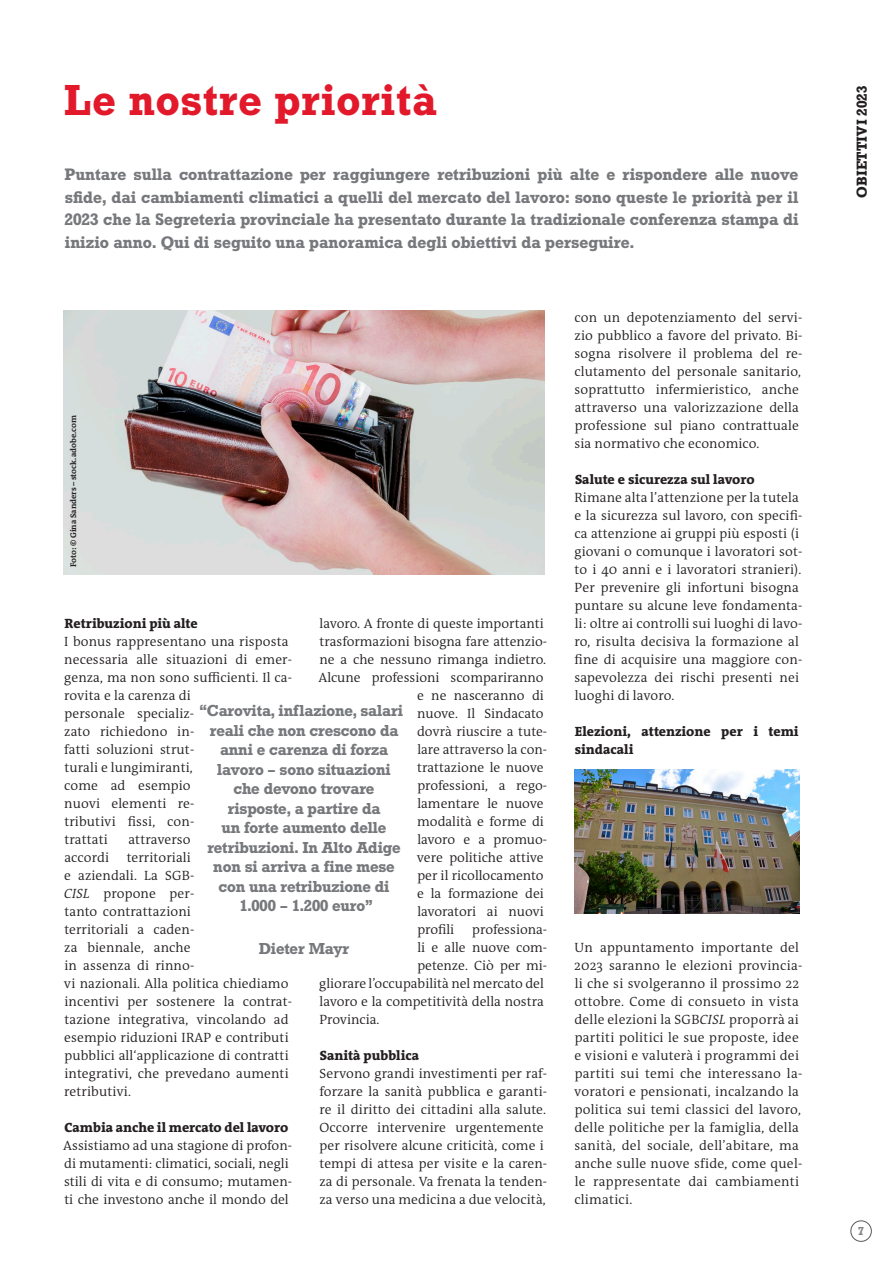
<style>
.page{position:relative;width:893px;height:1263px;background:#fff}
.page>*{position:absolute;margin:0;border:0;box-sizing:border-box;transform-origin:0 0}
.t1{font:500 45px "Roctus TOT";letter-spacing:.02em;color:#e2192b}
.t2{font:500 17.25px/22.5px "Roctus TOT";color:#76787b;text-align:justify}
.t3{font:500 16.5px/19.5px "Roctus TOT";letter-spacing:-.01em;color:#76787b;text-align:center}
.t4{font:500 15px "Roctus TOT";letter-spacing:.015em;color:#231f20}
.t5{font:300 13.5px/18px "The Antiqua B W4";letter-spacing:.01em;color:#231f20}
.t6{font:800 13.5px/18px "The Antiqua B W8";color:#231f20}
.t7{font:500 12px "Roctus TOT";color:#808285}
.t8{font:700 8.25px "The Antiqua B W7";color:#231f20}
.s1{font-style:italic}
</style>
<div class="page">
<img style="left:64px;top:311px;width:480px;height:263px">
<img style="left:574px;top:770px;width:225px;height:144px">
<div style="left:850px;top:1220px;width:22px;height:22px;border:1px solid #57585a;border-radius:50%"></div>
<h1 class="t1" style="left:64px;top:74px;width:375px">Le nostre priorità</h1>
<p class="t2" style="left:64px;top:163px;width:736px">Puntare sulla contrattazione per raggiungere retribuzioni più alte e rispondere alle nuove sfide, dai cambiamenti climatici a quelli del mercato del lavoro: sono queste le priorità per il 2023 che la Segreteria provinciale ha presentato durante la tradizionale conferenza stampa di inizio anno. Qui di seguito una panoramica degli obiettivi da perseguire.</p>
<p class="t8" style="left:68px;top:567px;width:153px;rotate:-90deg">Foto: © Gina Sanders – stock.adobe.com</p>
<p class="t6" style="left:65px;top:615px;width:135px">Retribuzioni più alte</p>
<p class="t5" style="left:64px;top:633px;width:229px">I bonus rappresentano una risposta necessaria alle situazioni di emer&shy;genza, ma non sono sufficienti. Il ca&shy;rovita e la carenza di<br>personale specializ-<br>zato richiedono in-<br>fatti soluzioni strut-<br>turali e lungimiranti,<br>come ad esempio<br>nuovi elementi re-<br>tributivi fissi, con-<br>trattati</p>
<p class="t5" style="left:320px;top:615px;width:226px">lavoro. A fronte di queste importanti</p>
<p class="t5" style="left:319px;top:633px;width:229px">trasformazioni bisogna fare attenzio-</p>
<p class="t5" style="left:319px;top:651px;width:228px">ne a che nessuno rimanga indietro.</p>
<p class="t5" style="left:318px;top:669px;width:227px">Alcune professioni scompariranno</p>
<p class="t5" style="left:417px;top:687px;width:128px">e ne nasceranno di</p>
<p class="t5" style="left:417px;top:705px;width:128px">nuove. Il Sindacato</p>
<p class="t5" style="left:417px;top:723px;width:132px">dovrà riuscire a tute-</p>
<p class="t5" style="left:417px;top:741px;width:131px">lare attraverso la con-</p>
<p class="t5" style="left:417px;top:759px;width:128px">trattazione le nuove</p>
<p class="t5" style="left:417px;top:777px;width:131px">professioni, a rego-</p>
<p class="t5" style="left:417px;top:795px;width:128px">lamentare le nuove</p>
<p class="t5" style="left:417px;top:813px;width:128px">modalità e forme di</p>
<p class="t5" style="left:417px;top:831px;width:131px">lavoro e a promuo-</p>
<p class="t5" style="left:417px;top:849px;width:128px">vere politiche attive</p>
<p class="t5" style="left:417px;top:867px;width:128px">per il ricollocamento</p>
<p class="t5" style="left:417px;top:885px;width:128px">e la formazione dei</p>
<p class="t5" style="left:417px;top:903px;width:128px">lavoratori ai nuovi</p>
<p class="t5" style="left:417px;top:921px;width:38px">profili</p>
<p class="t5" style="left:472px;top:921px;width:76px">professiona-</p>
<p class="t5" style="left:417px;top:939px;width:131px">li e alle nuove com-</p>
<p class="t5" style="left:417px;top:957px;width:131px">petenze. Ciò per mi-</p>
<p class="t5" style="left:319px;top:975px;width:226px">gliorare l’occupabilità nel mercato del</p>
<p class="t5" style="left:320px;top:993px;width:226px">lavoro e la competitività della nostra</p>
<p class="t5" style="left:319px;top:1011px;width:62px">Provincia.</p>
<p class="t6" style="left:320px;top:1047px;width:101px">Sanità pubblica</p>
<p class="t5" style="left:319px;top:1065px;width:229px">Servono grandi investimenti per raf&shy;forzare la sanità pubblica e garanti&shy;re il diritto dei cittadini alla salute.<br>Occorre intervenire urgentemente per risolvere alcune criticità, come i tempi di attesa per visite e la caren&shy;za di personale. Va frenata la tenden&shy;za verso una medicina a due velocità,</p>
<p class="t3" style="left:199px;top:701px;width:205px">“Carovita, inflazione, salari reali che non crescono da anni e carenza di forza lavoro – sono situazioni che devono trovare risposte, a partire da<br>un forte aumento delle retribuzioni. In Alto Adige non si arriva a fine mese con una retribuzione di<br>1.000 – 1.200 euro”</p>
<p class="t3" style="left:259px;top:939px;width:92px">Dieter Mayr</p>
<p class="t5" style="left:128px;top:831px;width:64px">attraverso</p>
<p class="t5" style="left:64px;top:849px;width:230px;text-indent:63px">territoriali<br>e aziendali. La SGB-<br><span class="s1">CISL</span> propone per-<br>tanto contrattazioni<br>territoriali a caden-<br>za biennale, anche<br>in assenza di rinno-<br>vi nazionali. Alla politica chiediamo incentivi per sostenere la contrat&shy;tazione integrativa, vincolando ad esempio riduzioni IRAP e contributi pubblici all‘applicazione di contratti integrativi, che prevedano aumenti retributivi.</p>
<p class="t6" style="left:64px;top:1119px;width:225px">Cambia anche il mercato del lavoro</p>
<p class="t5" style="left:63px;top:1137px;width:230px">Assistiamo ad una stagione di profon&shy;di mutamenti: climatici, sociali, negli stili di vita e di consumo; mutamen&shy;ti che investono anche il mondo del</p>
<p class="t5" style="left:64px;top:849px;width:46px">accordi</p>
<p class="t5" style="left:574px;top:309px;width:229px">con un depotenziamento del servi&shy;zio pubblico a favore del privato. Bi&shy;sogna risolvere il problema del re&shy;clutamento del personale sanitario, soprattutto infermieristico, anche attraverso una valorizzazione della professione sul piano contrattuale sia normativo che economico.</p>
<p class="t6" style="left:575px;top:471px;width:181px">Salute e sicurezza sul lavoro</p>
<p class="t5" style="left:574px;top:489px;width:229px">Rimane alta l’attenzione per la tutela e la sicurezza sul lavoro, con specifi&shy;ca attenzione ai gruppi più esposti (i giovani o comunque i lavoratori sot&shy;to i 40 anni e i lavoratori stranieri).<br>Per prevenire gli infortuni bisogna puntare su alcune leve fondamenta&shy;li: oltre ai controlli sui luoghi di lavo&shy;ro, risulta decisiva la formazione al fine di acquisire una maggiore con&shy;sapevolezza dei rischi presenti nei luoghi di lavoro.</p>
<p class="t6" style="left:575px;top:723px;width:225px">Elezioni, attenzione per i temi sindacali</p>
<p class="t5" style="left:574px;top:939px;width:230px">Un appuntamento importante del 2023 saranno le elezioni provincia&shy;li che si svolgeranno il prossimo 22 ottobre. Come di consueto in vista delle elezioni la SGB<span class="s1">CISL</span> proporrà ai partiti politici le sue proposte, idee e visioni e valuterà i programmi dei partiti sui temi che interessano la&shy;voratori e pensionati, incalzando la politica sui temi classici del lavoro, delle politiche per la famiglia, della sanità, del sociale, dell’abitare, ma anche sulle nuove sfide, come quel&shy;le rappresentate dai cambiamenti climatici.</p>
<p class="t4" style="left:853px;top:198px;width:114px;rotate:-90deg">OBIETTIVI 2023</p>
<p class="t7" style="left:858px;top:1224px;width:7px">7</p>
</div>
